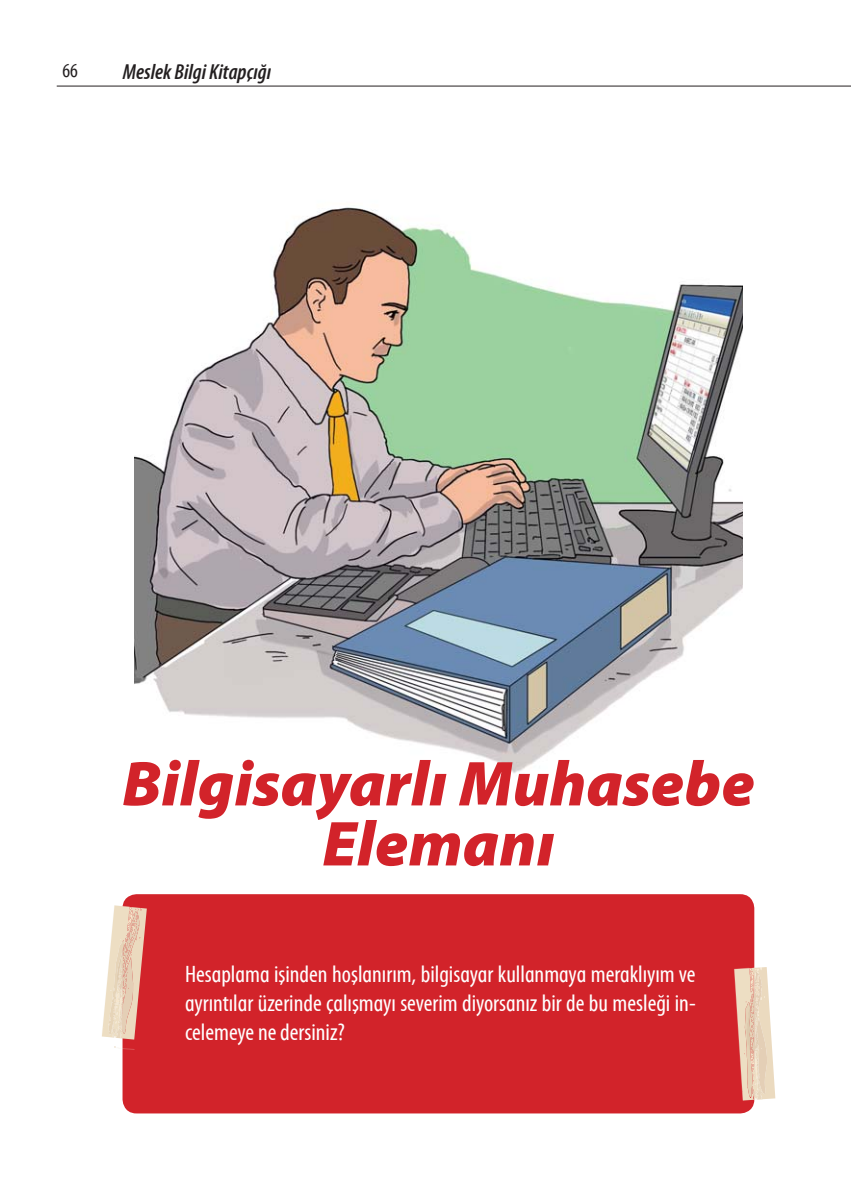
<style>
.page{position:relative;width:851px;height:1191px;background:#fff}
.page>*{position:absolute;margin:0;border:0;box-sizing:border-box;transform-origin:0 0}
.t1{font:italic 900 64px/60px "CHP";color:#d2232a;text-align:center}
.t2{font:condensed 24px/28.8px "CHP";color:#fff;text-align:justify}
.t3{font:italic 600 condensed 22px "CHP";color:#231f20}
.t4{font:condensed 20px "CHP";color:#231f20}
</style>
<div class="page">
<img style="left:135px;top:207px;width:607px;height:566px">
<div style="left:122px;top:894px;width:632px;height:219px;background:#d2232a;border-radius:14px"></div>
<svg style="left:734px;top:967px;width:41px;height:133px"></svg>
<img style="left:744px;top:1003px;width:18px;height:96px">
<svg style="left:102px;top:905px;width:45px;height:144px"></svg>
<img style="left:115px;top:907px;width:20px;height:119px">
<hr style="left:57px;top:86px;width:793px;height:1px;background:#231f20">
<p class="t4" style="left:62px;top:60px;width:17px">66</p>
<p class="t3" style="left:123px;top:60px;width:150px">Meslek Bilgi Kitapçığı</p>
<h1 class="t1" style="left:122px;top:754px;width:634px">Bilgisayarlı Muhasebe<br>Elemanı</h1>
<p class="t2" style="left:185px;top:960px;width:512px">Hesaplama işinden hoşlanırım, bilgisayar kullanmaya meraklıyım ve ayrıntılar üzerinde çalışmayı severim diyorsanız bir de bu mesleği in&shy;celemeye ne dersiniz?</p>
</div>
